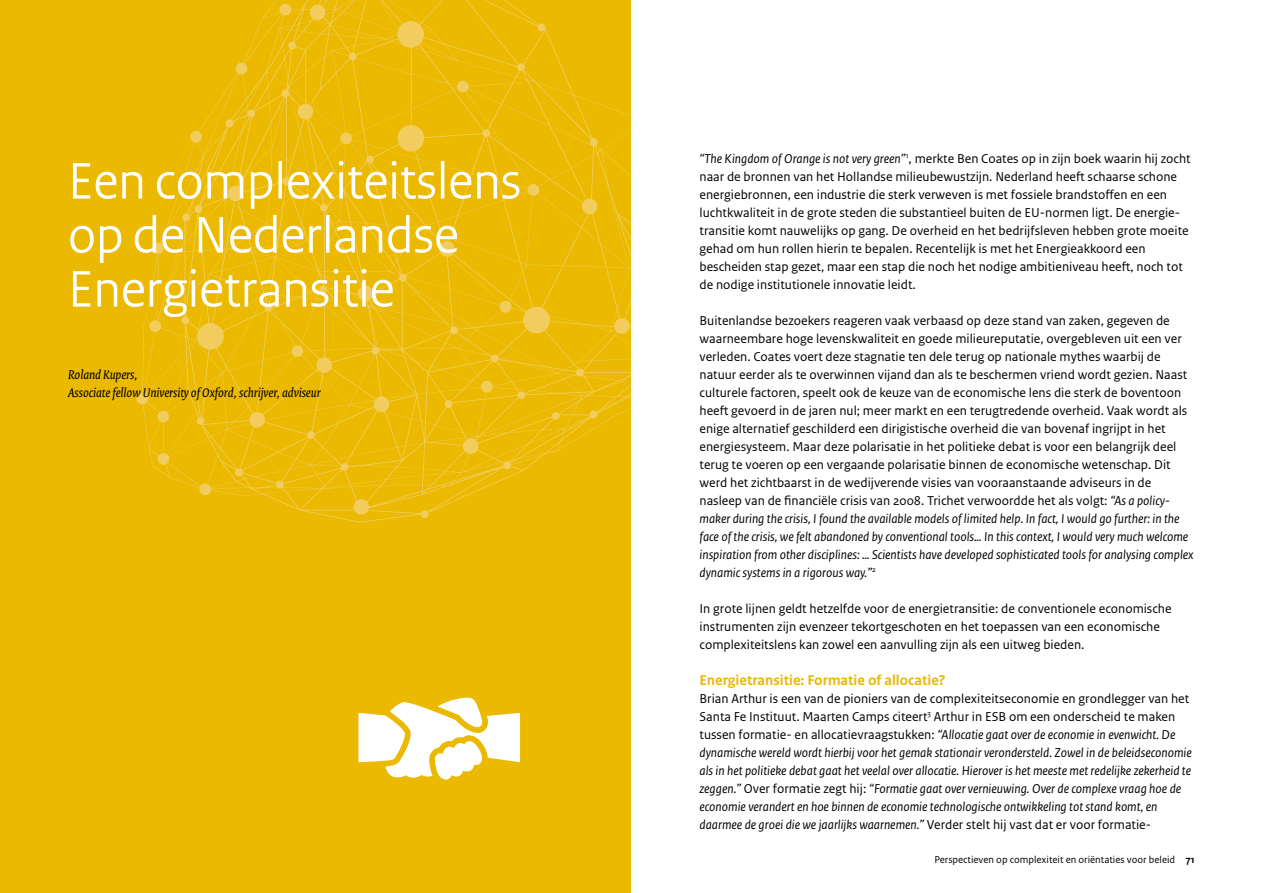
<style>
.page{position:relative;width:1263px;height:893px;background:#fff}
.page>*{position:absolute;margin:0;border:0;box-sizing:border-box;transform-origin:0 0}
.t1{font:54px/54px "Rijksoverheid Sans Heading";color:#fff}
.t2{font:700 15px "Rijksoverheid Sans Text";color:#eab900}
.t3{font:13.5px/18px "Rijksoverheid Sans Text";color:#000}
.t4{font:italic 13.5px/18px "Rijksoverheid Sans Text";color:#000}
.t5{font:italic 13.5px/18px "Rijksoverheid Serif";color:#000}
.t6{font:10.5px "Rijksoverheid Sans Text";color:#000}
.s1{font-style:italic}
.s2{font-style:normal}
.s3{font-weight:700}
</style>
<div class="page">
<div style="left:0;top:0;width:631px;height:893px;background:#eab900"></div>
<svg style="left:136px;top:185px;width:45px;height:297px"></svg>
<svg style="left:181px;top:0;width:450px;height:523px"></svg>
<svg style="left:358px;top:697px;width:162px;height:83px"></svg>
<h1 class="t1" style="left:68px;top:155px;width:455px">Een complexiteitslens op de Nederlandse<br>Energietransitie</h1>
<p class="t5" style="left:68px;top:365px;width:254px">Roland Kupers,<br>Associate fellow University of Oxford, schrijver, adviseur</p>
<p class="t3" style="left:699px;top:149px;width:493px"><span class="s1">“The Kingdom of Orange is not very green”</span><sup>1</sup>, merkte Ben Coates op in zijn boek waarin hij zocht naar de bronnen van het Hollandse milieubewustzijn. Nederland heeft schaarse schone energiebronnen, een industrie die sterk verweven is met fossiele brandstoffen en een luchtkwaliteit in de grote steden die substantieel buiten de EU-normen ligt. De energie&shy;transitie komt nauwelijks op gang. De overheid en het bedrijfsleven hebben grote moeite gehad om hun rollen hierin te bepalen. Recentelijk is met het Energieakkoord een bescheiden stap gezet, maar een stap die noch het nodige ambitieniveau heeft, noch tot de nodige institutionele innovatie leidt.</p>
<p class="t3" style="left:699px;top:311px;width:495px">Buitenlandse bezoekers reageren vaak verbaasd op deze stand van zaken, gegeven de waarneembare hoge levenskwaliteit en goede milieureputatie, overgebleven uit een ver verleden. Coates voert deze stagnatie ten dele terug op nationale mythes waarbij de natuur eerder als te overwinnen vijand dan als te beschermen vriend wordt gezien. Naast culturele factoren, speelt ook de keuze van de economische lens die sterk de boventoon heeft gevoerd in de jaren nul; meer markt en een terugtredende overheid. Vaak wordt als enige alternatief geschilderd een dirigistische overheid die van bovenaf ingrijpt in het energiesysteem. Maar deze polarisatie in het politieke debat is voor een belangrijk deel terug te voeren op een vergaande polarisatie binnen de economische wetenschap. Dit werd het zichtbaarst in de wedijverende visies van vooraanstaande adviseurs in de nasleep van de financiële crisis van 2008. Trichet verwoordde het als volgt: <span class="s1">“As a policy&shy;maker during the crisis, I found the available models of limited help. In fact, I would go further: in the face of the crisis, we felt abandoned by conventional tools… In this context, I would very much welcome inspiration from other disciplines: … Scientists have developed sophisticated tools for analysing complex dynamic systems in a rigorous way.”</span><sup>2</sup></p>
<p class="t3" style="left:699px;top:599px;width:474px">In grote lijnen geldt hetzelfde voor de energietransitie: de conventionele economische instrumenten zijn evenzeer tekortgeschoten en het toepassen van een economische complexiteitslens kan zowel een aanvulling zijn als een uitweg bieden.</p>
<p class="t2" style="left:699px;top:671px;width:248px">Energietransitie: Formatie of allocatie?</p>
<p class="t4" style="left:699px;top:689px;width:494px"><span class="s2">Brian Arthur is een van de pioniers van de complexiteitseconomie en grondlegger van het Santa Fe Instituut. Maarten Camps citeert</span><sup>3</sup> <span class="s2">Arthur in ESB om een onderscheid te maken tussen formatie- en allocatievraagstukken:</span> “Allocatie gaat over de economie in evenwicht. De dynamische wereld wordt hierbij voor het gemak stationair verondersteld. Zowel in de beleidseconomie als in het politieke debat gaat het veelal over allocatie. Hierover is het meeste met redelijke zekerheid te zeggen.” <span class="s2">Over formatie zegt hij:</span> “Formatie gaat over vernieuwing. Over de complexe vraag hoe de economie verandert en hoe binnen de economie technologische ontwikkeling tot stand komt, en daarmee de groei die we jaarlijks waarnemen.” <span class="s2">Verder stelt hij vast dat er voor formatie-</span></p>
<p class="t6" style="left:934px;top:854px;width:262px">Perspectieven op complexiteit en oriëntaties voor beleid <span class="s3">71</span></p>
</div>
